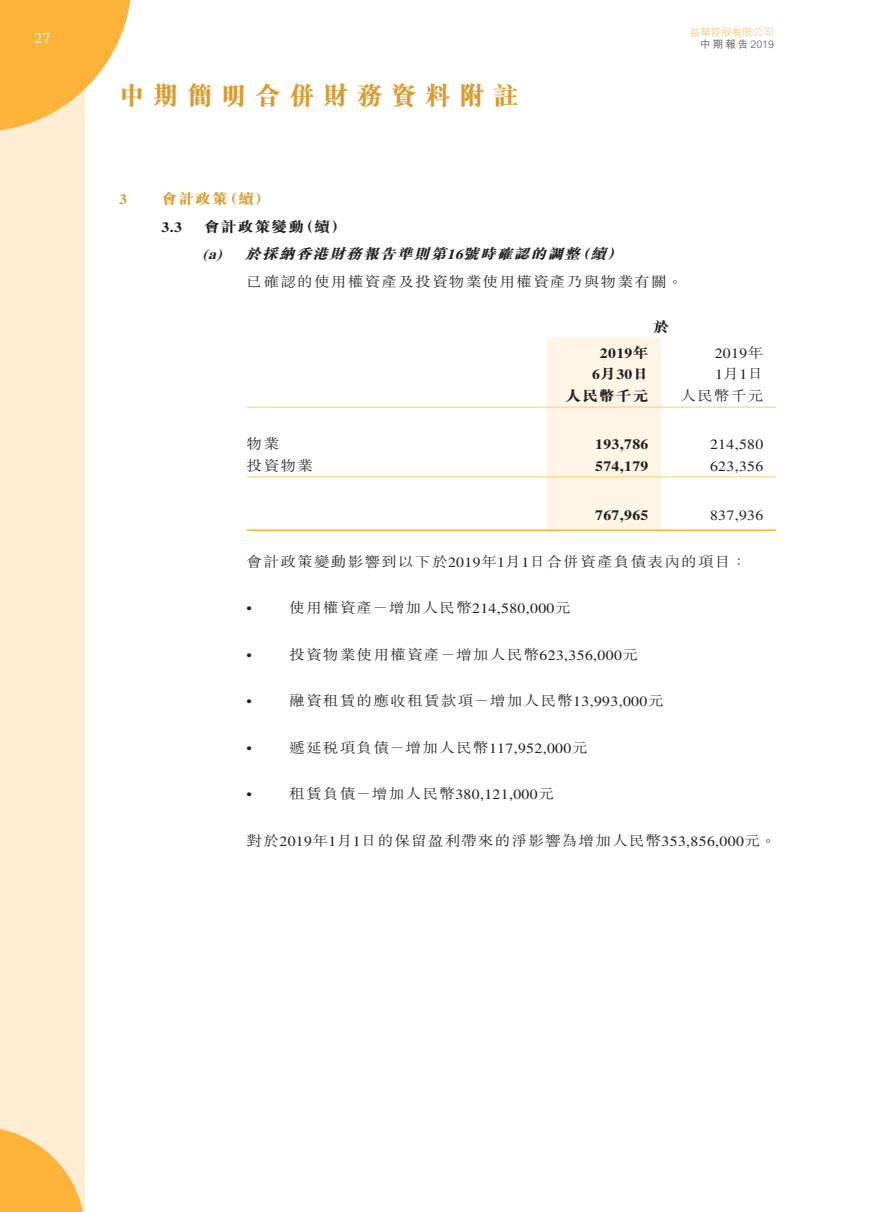
<style>
.page{position:relative;width:893px;height:1212px;background:#fff}
.page>*{position:absolute;margin:0;border:0;box-sizing:border-box;transform-origin:0 0}
.t1{font:800 25.5px "M Sung HK";letter-spacing:.335em;color:#da9b2f}
.t2{font:15px "Times LT Std";color:#fff}
.t3{font:300 14.25px/21.8px "M Sung HK";letter-spacing:.075em;color:#231f20;text-align:right;scale:1.1 1}
.t4{font:700 14.25px/21.8px "Times LT Std";letter-spacing:.025em;color:#231f20;text-align:center;scale:1.1 1}
.t5{font:14.25px "Times LT Std";letter-spacing:.025em;color:#231f20;scale:1.1 1}
.t6{font:italic 800 14.25px "M Sung HK";color:#231f20;scale:1.1 1}
.t7{font:800 14.25px "M Sung HK";letter-spacing:.075em;color:#231f20;scale:1.1 1}
.t8{font:800 14.25px "M Sung HK";color:#da9b2f;scale:1.1 1}
.t9{font:italic 700 14.25px "Times LT Std";color:#231f20;scale:1.1 1}
.t10{font:700 14.25px "Times LT Std";color:#da9b2f;scale:1.1 1}
.t11{font:300 10.5px "M Hei HK";color:#fcb337}
.t12{font:500 10.5px "M Hei HK";color:#57585a}
.s1{font-family:"Arial MT Std";font-weight:300}
.s2{font-family:"M Sung HK";font-weight:800}
.s3{font-family:"M Sung HK";font-weight:300}
.s4{font-family:"Times LT Std";font-weight:400}
</style>
<div class="page">
<div style="left:0;top:0;width:85px;height:1212px;background:#feedd3"></div>
<svg style="left:0;top:0;width:131px;height:131px"></svg>
<svg style="left:0;top:1129px;width:83px;height:83px"></svg>
<div style="left:546px;top:338px;width:115px;height:191px;background:#fef5e7"></div>
<hr style="left:247px;top:407px;width:299px;height:1px;background:#fec775">
<hr style="left:546px;top:407px;width:115px;height:1px;background:#fec775">
<hr style="left:661px;top:407px;width:115px;height:1px;background:#fec775">
<hr style="left:247px;top:476px;width:299px;height:1px;background:#fec775">
<hr style="left:546px;top:476px;width:115px;height:1px;background:#fec775">
<hr style="left:661px;top:476px;width:115px;height:1px;background:#fec775">
<hr style="left:247px;top:529px;width:299px;height:2px;background:#fcb337">
<hr style="left:546px;top:529px;width:115px;height:2px;background:#fcb337">
<hr style="left:661px;top:529px;width:115px;height:2px;background:#fcb337">
<p class="t2" style="left:35px;top:30px;width:17px">27</p>
<p class="t11" style="left:690px;top:25px;width:85px">益華控股有限公司</p>
<h1 class="t1" style="left:119px;top:78px;width:401px">中期簡明合併財務資料附註</h1>
<p class="t10" style="left:119px;top:191px;width:9px">3</p>
<p class="t8" style="left:162px;top:189px;width:62px">會計政策</p>
<p class="t8" style="left:222px;top:189px;width:45px">（續(</p>
<p class="t4" style="left:162px;top:216px;width:20px">3.3</p>
<p class="t7" style="left:204px;top:216px;width:92px">會計政策變動</p>
<p class="t7" style="left:299px;top:216px;width:45px">（續(</p>
<p class="t9" style="left:203px;top:246px;width:18px">a(</p>
<p class="t9" style="left:216px;top:246px;width:10px">)</p>
<p class="t6" style="left:245px;top:244px;width:189px">於採納香港財務報告準則第</p>
<p class="t6" style="left:463px;top:244px;width:136px">號時確認的調整續</p>
<p class="t6" style="left:574px;top:244px;width:20px">（</p>
<p class="t6" style="left:606px;top:244px;width:20px">(</p>
<p class="t9" style="left:447px;top:246px;width:20px">16</p>
<p class="t12" style="left:700px;top:37px;width:75px">中期報告<span class="s1">2019</span></p>
<p class="t3" style="left:247px;top:270px;width:398px">已確認的使用權資產及投資物業使用權資產乃與物業有關。</p>
<p class="t7" style="left:653px;top:316px;width:16px">於</p>
<p class="t4" style="left:592px;top:342px;width:53px">2019<span class="s2">年<br>月</span>6 30<span class="s2">日</span></p>
<p class="t5" style="left:715px;top:345px;width:46px">2019<span class="s3">年</span></p>
<p class="t3" style="left:680px;top:363px;width:77px">月<span class="s4">1</span> 日<span class="s4">1<br></span>人民幣千元</p>
<p class="t7" style="left:565px;top:386px;width:77px">人民幣千元</p>
<p class="t3" style="left:247px;top:432px;width:31px">物業</p>
<p class="t3" style="left:247px;top:454px;width:62px">投資物業</p>
<p class="t4" style="left:595px;top:433px;width:50px">193,786</p>
<p class="t4" style="left:595px;top:455px;width:50px">574,179</p>
<p class="t5" style="left:710px;top:436px;width:50px">214,580</p>
<p class="t5" style="left:710px;top:458px;width:50px">623,356</p>
<p class="t4" style="left:595px;top:504px;width:50px">767,965</p>
<p class="t3" style="left:247px;top:550px;width:456px">會計政策變動影響到以下於<span class="s4">2019</span>年月<span class="s4">1 1</span>日合併資產負債表內的項目：</p>
<p class="t3" style="left:289px;top:597px;width:257px">使用權資產－增加人民幣<span class="s4">214,580,000</span>元</p>
<p class="t5" style="left:710px;top:508px;width:50px">837,936</p>
<p class="t5" style="left:247px;top:601px;width:6px">•</p>
<p class="t5" style="left:247px;top:647px;width:6px">•</p>
<p class="t3" style="left:289px;top:643px;width:319px">投資物業使用權資產－增加人民幣<span class="s4">623,356,000</span>元</p>
<p class="t5" style="left:247px;top:694px;width:6px">•</p>
<p class="t3" style="left:289px;top:690px;width:342px">融資租賃的應收租賃款項－增加人民幣<span class="s4">13,993,000</span>元</p>
<p class="t5" style="left:247px;top:740px;width:6px">•</p>
<p class="t3" style="left:289px;top:736px;width:273px">遞延稅項負債－增加人民幣<span class="s4">117,952,000</span>元</p>
<p class="t3" style="left:289px;top:783px;width:242px">租賃負債－增加人民幣<span class="s4">380,121,000</span>元</p>
<p class="t5" style="left:247px;top:787px;width:6px">•</p>
<p class="t3" style="left:247px;top:829px;width:483px">對於<span class="s4">2019</span>年月<span class="s4">1 1</span>日的保留盈利帶來的淨影響為增加人民幣<span class="s4">353,856,000</span>元。</p>
</div>
